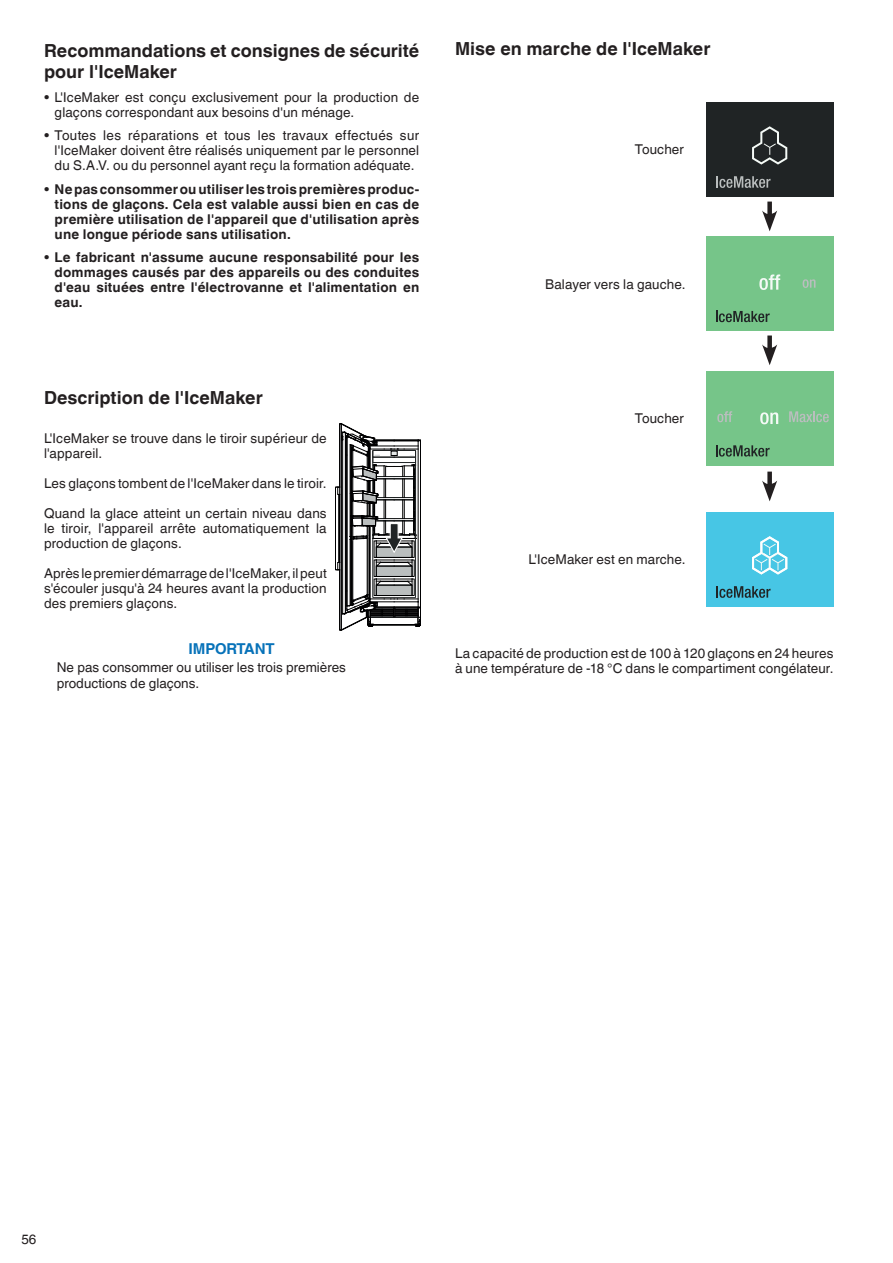
<style>
.page{position:relative;width:893px;height:1263px;background:#fff}
.page>*{position:absolute;margin:0;border:0;box-sizing:border-box;transform-origin:0 0}
.t1{font:700 18px/21.6px "Helvetica Linotype";color:#231f20}
.t2{font:700 15px "Helvetica Linotype";letter-spacing:-.01em;color:#0772b9}
.t3{font:13.5px/15px "Helvetica Linotype";letter-spacing:.01em;color:#231f20}
.t4{font:700 13.5px/15px "Helvetica Linotype";letter-spacing:.01em;color:#231f20;text-align:justify}
.s1{font-weight:400}
</style>
<div class="page">
<div style="left:706px;top:102px;width:127px;height:95px;background:#202425"></div>
<svg style="left:716px;top:176px;width:54px;height:12px"></svg>
<svg style="left:752px;top:126px;width:35px;height:39px"></svg>
<div style="left:767px;top:202px;width:5px;height:17px;background:#231f20"></div>
<svg style="left:762px;top:210px;width:15px;height:21px"></svg>
<div style="left:706px;top:236px;width:127px;height:95px;background:#76c589"></div>
<svg style="left:716px;top:311px;width:54px;height:11px"></svg>
<svg style="left:759px;top:274px;width:21px;height:16px"></svg>
<svg style="left:803px;top:279px;width:12px;height:9px"></svg>
<div style="left:706px;top:371px;width:127px;height:95px;background:#76c589"></div>
<svg style="left:716px;top:445px;width:54px;height:12px"></svg>
<svg style="left:760px;top:412px;width:18px;height:12px"></svg>
<svg style="left:789px;top:411px;width:40px;height:11px"></svg>
<svg style="left:717px;top:411px;width:15px;height:11px"></svg>
<div style="left:767px;top:335px;width:5px;height:18px;background:#231f20"></div>
<svg style="left:762px;top:344px;width:15px;height:21px"></svg>
<div style="left:767px;top:472px;width:5px;height:17px;background:#231f20"></div>
<svg style="left:762px;top:480px;width:15px;height:21px"></svg>
<div style="left:706px;top:512px;width:127px;height:95px;background:#47c6e5"></div>
<svg style="left:716px;top:586px;width:54px;height:12px"></svg>
<svg style="left:752px;top:536px;width:35px;height:38px"></svg>
<svg style="left:335px;top:423px;width:86px;height:207px"></svg>
<h1 class="t1" style="left:44px;top:40px;width:377px">Recommandations et consignes de sécurité pour l'IceMaker</h1>
<p class="t3" style="left:55px;top:90px;width:366px;text-indent:-11px">• L'IceMaker est conçu exclusivement pour la production de glaçons correspondant aux besoins d'un ménage.</p>
<p class="t3" style="left:55px;top:128px;width:366px;text-align:justify;text-indent:-11px">• Toutes les réparations et tous les travaux effectués sur l'IceMaker doivent être réalisés uniquement par le personnel du S.A.V. ou du personnel ayant reçu la formation adéquate.</p>
<p class="t4" style="left:55px;top:182px;width:366px;text-indent:-11px"><span class="s1">•</span> Ne pas consommer ou utiliser les trois premières produc&shy;tions de glaçons. Cela est valable aussi bien en cas de première utilisation de l'appareil que d'utilisation après une longue période sans utilisation.</p>
<p class="t4" style="left:55px;top:250px;width:366px;text-indent:-11px"><span class="s1">•</span> Le fabricant n'assume aucune responsabilité pour les dommages causés par des appareils ou des conduites d'eau situées entre l'électrovanne et l'alimentation en eau.</p>
<h1 class="t1" style="left:44px;top:387px;width:220px">Description de l'IceMaker</h1>
<p class="t3" style="left:44px;top:430px;width:284px">L'IceMaker se trouve dans le tiroir supérieur de l'appareil.</p>
<p class="t3" style="left:44px;top:475px;width:284px">Les glaçons tombent de l'IceMaker dans le tiroir.</p>
<p class="t3" style="left:44px;top:505px;width:284px;text-align:justify">Quand la glace atteint un certain niveau dans le tiroir, l'appareil arrête automatiquement la production de glaçons.</p>
<p class="t3" style="left:44px;top:565px;width:284px;text-align:justify">Après le premier démarrage de l'IceMaker, il peut s'écouler jusqu'à 24 heures avant la production des premiers glaçons.</p>
<p class="t2" style="left:189px;top:640px;width:88px">IMPORTANT</p>
<p class="t3" style="left:57px;top:659px;width:291px;line-height:16.2px">Ne pas consommer ou utiliser les trois premières productions de glaçons.</p>
<h1 class="t1" style="left:455px;top:38px;width:257px">Mise en marche de l'IceMaker</h1>
<p class="t3" style="left:635px;top:142px;width:51px">Toucher</p>
<p class="t3" style="left:545px;top:277px;width:142px">Balayer vers la gauche.</p>
<p class="t3" style="left:635px;top:411px;width:51px">Toucher</p>
<p class="t3" style="left:528px;top:552px;width:159px">L'IceMaker est en marche.</p>
<p class="t3" style="left:455px;top:646px;width:380px">La capacité de production est de 100 à 120 glaçons en 24 heures à une température de -18 °C dans le compartiment congélateur.</p>
<p class="t3" style="left:21px;top:1232px;width:17px">56</p>
</div>
